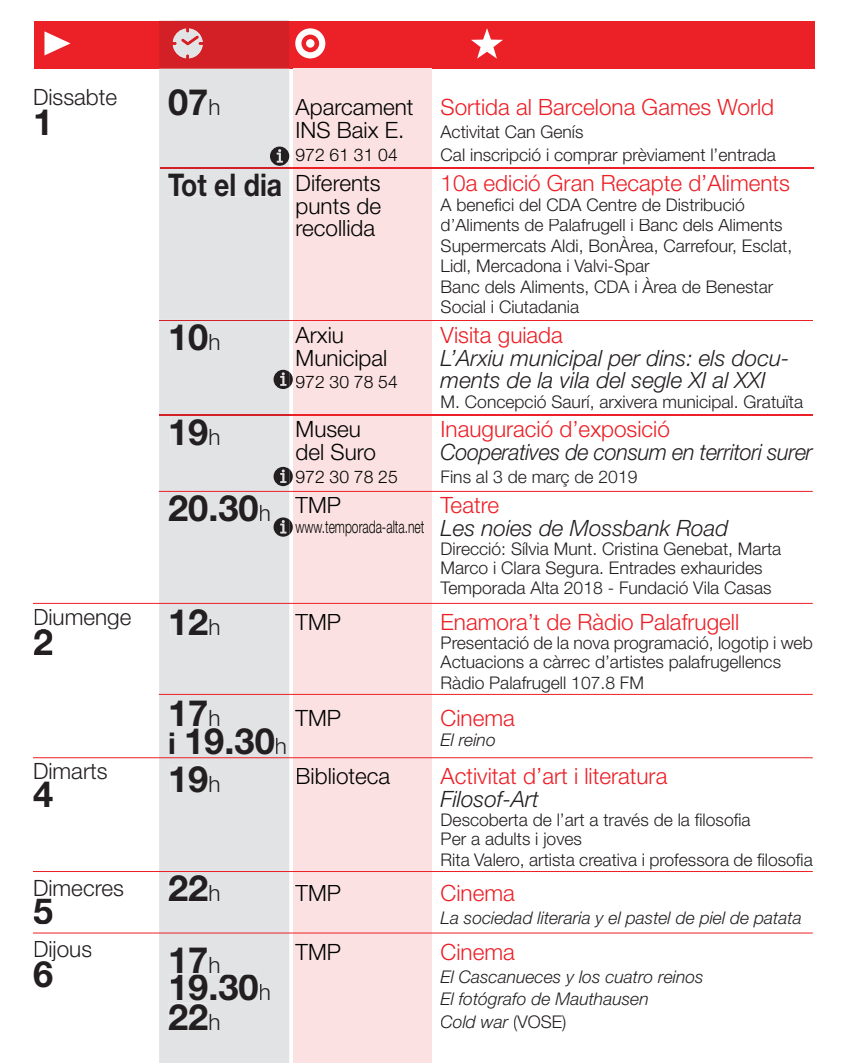
<style>
.page{position:relative;width:851px;height:1063px;background:#fff}
.page>*{position:absolute;margin:0;border:0;box-sizing:border-box;transform-origin:0 0}
.t1{font:700 36.25px/75.5px "Helvetica Neue LT Std";color:#231f20}
.t2{font:700 31.25px "Helvetica Neue LT Std";color:#231f20;scale:.85 1}
.t3{font:300 22.5px/22.8px "Helvetica Neue LT Std";color:#ec2027}
.t4{font:300 22.5px "Helvetica Neue LT Std";color:#010202}
.t5{font:italic 300 22.5px "Helvetica Neue LT Std";color:#231f20}
.t6{font:300 22.5px "Helvetica Neue LT Std";color:#231f20}
.t7{font:italic 300 22.5px "Helvetica Neue LT Std";color:#231f20;scale:.96 1}
.t8{font:300 17.5px/20.2px "Helvetica Neue LT Std";color:#231f20}
.t9{font:italic 300 17.5px/22.8px "Helvetica Neue LT Std";color:#231f20}
.t10{font:300 17.5px "Helvetica Neue LT Std";color:#010202}
.s1{color:#010202}
.s2{font-weight:300;font-size:22.5px}
.s3{font-size:30px}
.s4{font-style:italic;font-size:22.5px}
.s5{font-style:normal}
</style>
<div class="page">
<div style="left:34px;top:21px;width:780px;height:47px;background:#ec2027"></div>
<hr style="left:173px;top:21px;width:145px;height:1px;background:#fff">
<div style="left:293px;top:68px;width:138px;height:995px;background:#fbe1e1"></div>
<svg style="left:471px;top:28px;width:32px;height:31px"></svg>
<div style="left:295px;top:28px;width:30px;height:30px;background:#fff;border-radius:50%"></div>
<svg style="left:301px;top:35px;width:18px;height:17px"></svg>
<svg style="left:44px;top:31px;width:26px;height:24px"></svg>
<hr style="left:159px;top:320px;width:653px;height:1px;background:#ec2027">
<hr style="left:159px;top:414px;width:653px;height:1px;background:#ec2027">
<hr style="left:160px;top:168px;width:653px;height:1px;background:#ec2027">
<div style="left:159px;top:415px;width:130px;height:648px;background:#e2e3e4"></div>
<div style="left:171px;top:419px;width:36px;height:26px;background:#e2e3e4"></div>
<div style="left:210px;top:429px;width:9px;height:16px;background:#e2e3e4"></div>
<div style="left:169px;top:495px;width:89px;height:26px;background:#e2e3e4"></div>
<div style="left:260px;top:505px;width:9px;height:16px;background:#e2e3e4"></div>
<div style="left:171px;top:609px;width:36px;height:26px;background:#e2e3e4"></div>
<div style="left:210px;top:619px;width:9px;height:16px;background:#e2e3e4"></div>
<div style="left:171px;top:700px;width:36px;height:26px;background:#e2e3e4"></div>
<div style="left:210px;top:710px;width:9px;height:16px;background:#e2e3e4"></div>
<div style="left:170px;top:732px;width:6px;height:21px;background:#e2e3e4"></div>
<div style="left:187px;top:728px;width:87px;height:26px;background:#e2e3e4"></div>
<div style="left:276px;top:737px;width:9px;height:16px;background:#e2e3e4"></div>
<div style="left:171px;top:766px;width:36px;height:26px;background:#e2e3e4"></div>
<div style="left:210px;top:776px;width:9px;height:16px;background:#e2e3e4"></div>
<div style="left:169px;top:875px;width:38px;height:26px;background:#e2e3e4"></div>
<div style="left:210px;top:885px;width:9px;height:16px;background:#e2e3e4"></div>
<div style="left:171px;top:947px;width:36px;height:26px;background:#e2e3e4"></div>
<div style="left:210px;top:957px;width:9px;height:16px;background:#e2e3e4"></div>
<div style="left:171px;top:975px;width:87px;height:26px;background:#e2e3e4"></div>
<div style="left:260px;top:984px;width:9px;height:16px;background:#e2e3e4"></div>
<div style="left:169px;top:1004px;width:38px;height:26px;background:#e2e3e4"></div>
<div style="left:210px;top:1013px;width:10px;height:17px;background:#e2e3e4"></div>
<div style="left:159px;top:68px;width:130px;height:252px;background:#e2e3e4"></div>
<svg style="left:159px;top:21px;width:130px;height:47px;background:#d4333a"></svg>
<div style="left:169px;top:89px;width:38px;height:27px;background:#e2e3e4"></div>
<div style="left:210px;top:99px;width:9px;height:16px;background:#e2e3e4"></div>
<div style="left:168px;top:174px;width:113px;height:22px;background:#e2e3e4"></div>
<hr style="left:159px;top:320px;width:130px;height:1px;background:#d32027">
<hr style="left:159px;top:414px;width:130px;height:1px;background:#d32027">
<hr style="left:160px;top:168px;width:129px;height:1px;background:#d32027">
<hr style="left:159px;top:694px;width:653px;height:1px;background:#ec2027">
<hr style="left:33px;top:757px;width:779px;height:1px;background:#ec2027">
<hr style="left:33px;top:871px;width:779px;height:1px;background:#ec2027">
<hr style="left:159px;top:491px;width:653px;height:1px;background:#ec2027">
<hr style="left:33px;top:603px;width:779px;height:1px;background:#ec2027">
<svg style="left:270px;top:147px;width:19px;height:19px"></svg>
<hr style="left:33px;top:933px;width:779px;height:1px;background:#ec2027">
<div style="left:159px;top:321px;width:134px;height:93px;background:#e2e3e4"></div>
<svg style="left:273px;top:467px;width:20px;height:19px"></svg>
<svg style="left:273px;top:517px;width:20px;height:20px"></svg>
<p class="t6" style="left:33px;top:89px;width:86px">Dissabte</p>
<h1 class="t1" style="left:33px;top:89px;width:22px">1</h1>
<p class="t3" style="left:295px;top:99px;width:480px"><span class="s1">Aparcament</span> Sortida al Barcelona Games World<br><span class="s1">INS Baix E.</span></p>
<h1 class="t1" style="left:168px;top:69px;width:54px">07<span class="s2">h</span></h1>
<p class="t8" style="left:440px;top:124px;width:144px">Activitat Can Genís</p>
<p class="t6" style="left:33px;top:609px;width:100px">Diumenge</p>
<h1 class="t1" style="left:33px;top:609px;width:22px">2</h1>
<p class="t6" style="left:33px;top:763px;width:76px">Dimarts</p>
<h1 class="t1" style="left:33px;top:760px;width:22px">4</h1>
<h2 class="t2" style="left:168px;top:174px;width:136px">Tot el dia</h2>
<h1 class="t1" style="left:168px;top:304px;width:54px">10<span class="s2">h</span></h1>
<h1 class="t1" style="left:168px;top:399px;width:104px">19<span class="s2">h<br></span>20.30<span class="s2">h</span></h1>
<h1 class="t1" style="left:168px;top:589px;width:54px">12<span class="s2">h</span></h1>
<h1 class="t1" style="left:168px;top:703px;width:120px;line-height:27.8px">17<span class="s2">h<br></span><span class="s3">i</span> 19.30<span class="s2">h</span></h1>
<h1 class="t1" style="left:168px;top:745px;width:54px">19<span class="s2">h</span></h1>
<p class="t10" style="left:295px;top:148px;width:104px">972 61 31 04</p>
<p class="t8" style="left:440px;top:147px;width:337px">Cal inscripció i comprar prèviament l’entrada</p>
<p class="t4" style="left:295px;top:175px;width:86px">Diferents</p>
<p class="t3" style="left:440px;top:174px;width:351px">10a edició Gran Recapte d’Aliments</p>
<p class="t4" style="left:295px;top:198px;width:87px">punts de</p>
<p class="t8" style="left:440px;top:197px;width:305px">A benefici del CDA Centre de Distribució</p>
<p class="t4" style="left:295px;top:220px;width:81px">recollida</p>
<p class="t8" style="left:440px;top:217px;width:353px">d’Aliments de Palafrugell i Banc dels Aliments Supermercats Aldi, BonÀrea, Carrefour, Esclat, Lidl, Mercadona i Valvi-Spar<br>Banc dels Aliments, CDA i Àrea de Benestar Social i Ciutadania</p>
<p class="t4" style="left:295px;top:327px;width:50px">Arxiu</p>
<p class="t3" style="left:440px;top:326px;width:124px">Visita guiada</p>
<p class="t4" style="left:295px;top:350px;width:93px">Municipal</p>
<p class="t5" style="left:440px;top:350px;width:350px">L’Arxiu municipal per dins: els docu-</p>
<p class="t10" style="left:295px;top:376px;width:104px">972 30 78 54</p>
<p class="t5" style="left:440px;top:372px;width:326px">ments de la vila del segle XI al XXI</p>
<p class="t8" style="left:440px;top:393px;width:364px">M. Concepció Saurí, arxivera municipal. Gratuïta</p>
<p class="t4" style="left:295px;top:421px;width:67px">Museu</p>
<p class="t3" style="left:440px;top:421px;width:231px">Inauguració d’exposició</p>
<p class="t4" style="left:295px;top:444px;width:82px">del Suro</p>
<p class="t7" style="left:440px;top:444px;width:389px">Cooperatives de consum en territori surer</p>
<p class="t10" style="left:295px;top:471px;width:104px">972 30 78 25</p>
<p class="t8" style="left:440px;top:469px;width:198px">Fins al 3 de març de 2019</p>
<p class="t4" style="left:295px;top:497px;width:47px">TMP</p>
<p class="t3" style="left:440px;top:496px;width:60px">Teatre</p>
<p class="t8" style="left:440px;top:519px;width:342px;line-height:21.5px;text-indent:-145px"><span class="s1">www.temporada-alta.net</span> <span class="s4">Les noies de Mossbank Road<br></span>Direcció: Sílvia Munt. Cristina Genebat, Marta</p>
<p class="t8" style="left:440px;top:560px;width:332px">Marco i Clara Segura. Entrades exhaurides<br>Temporada Alta 2018 - Fundació Vila Casas</p>
<p class="t4" style="left:295px;top:614px;width:47px">TMP</p>
<p class="t3" style="left:440px;top:614px;width:300px">Enamora’t de Ràdio Palafrugell</p>
<p class="t8" style="left:440px;top:635px;width:373px">Presentació de la nova programació, logotip i web<br>Actuacions a càrrec d’artistes palafrugellencs<br>Ràdio Palafrugell 107.8 FM</p>
<p class="t4" style="left:295px;top:710px;width:47px">TMP</p>
<p class="t3" style="left:440px;top:709px;width:76px">Cinema</p>
<p class="t9" style="left:440px;top:731px;width:57px">El reino</p>
<p class="t4" style="left:295px;top:768px;width:96px">Biblioteca</p>
<p class="t3" style="left:440px;top:768px;width:228px">Activitat d’art i literatura</p>
<p class="t5" style="left:440px;top:791px;width:100px">Filosof-Art</p>
<p class="t8" style="left:440px;top:812px;width:373px">Descoberta de l’art a través de la filosofia<br>Per a adults i joves<br>Rita Valero, artista creativa i professora de filosofia</p>
<h1 class="t1" style="left:168px;top:857px;width:54px;line-height:71.2px">22<span class="s2">h<br></span>17<span class="s2">h</span></h1>
<h1 class="t1" style="left:168px;top:977px;width:104px;line-height:29px">19.30<span class="s2">h<br></span>22<span class="s2">h</span></h1>
<p class="t6" style="left:33px;top:880px;width:92px">Dimecres</p>
<h1 class="t1" style="left:33px;top:877px;width:22px">5</h1>
<p class="t4" style="left:295px;top:885px;width:47px">TMP</p>
<p class="t3" style="left:440px;top:885px;width:76px">Cinema</p>
<p class="t9" style="left:440px;top:909px;width:362px">La sociedad literaria y el pastel de piel de patata</p>
<p class="t6" style="left:33px;top:941px;width:61px">Di ous</p>
<h1 class="t1" style="left:33px;top:941px;width:22px">6</h1>
<p class="t6" style="left:53px;top:941px;width:6px">j</p>
<p class="t4" style="left:295px;top:944px;width:47px">TMP</p>
<p class="t3" style="left:440px;top:943px;width:76px">Cinema</p>
<p class="t9" style="left:440px;top:967px;width:264px">El Cascanueces y los cuatro reinos<br>El fotógrafo de Mauthausen<br>Cold war <span class="s5">(VOSE)</span></p>
</div>
